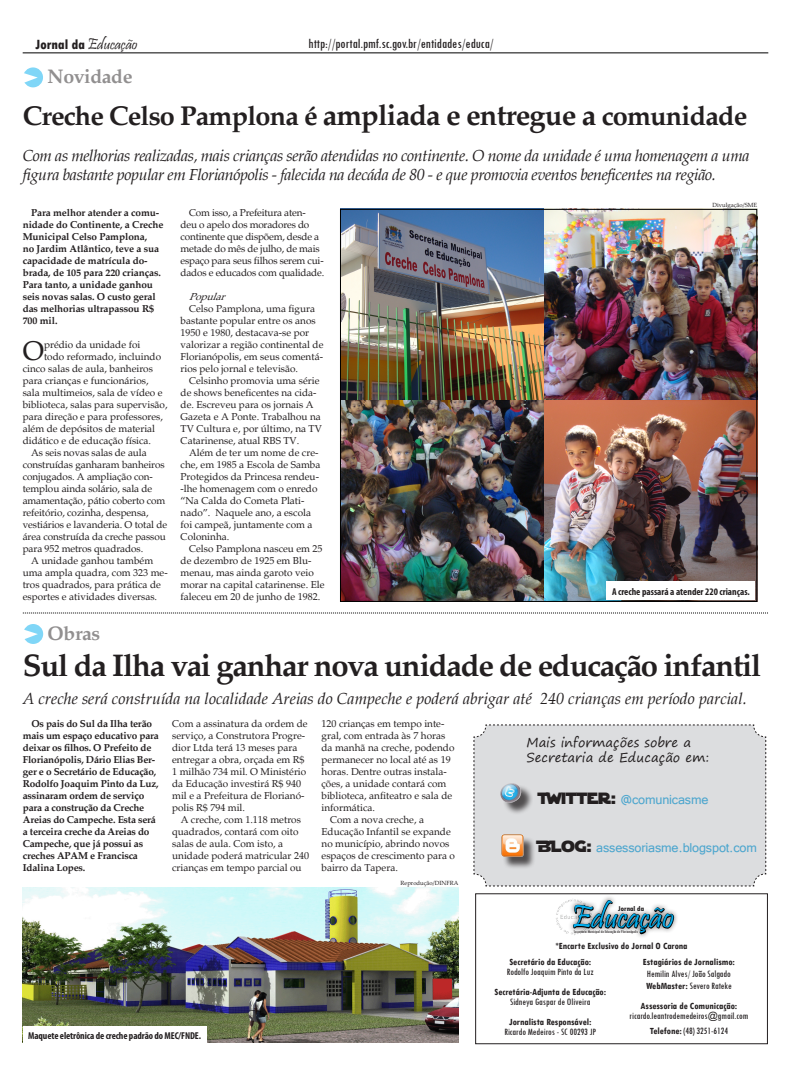
<style>
.page{position:relative;width:791px;height:1080px;background:#fff}
.page>*{position:absolute;margin:0;border:0;box-sizing:border-box;transform-origin:0 0}
.t1{font:32.8px "Pristina";color:#00aeef}
.t2{font:700 31px "Palatino";letter-spacing:-.04em;color:#231f20}
.t3{font:27.2px "Palatino";color:#231f20}
.t4{font:700 27px "Palatino";letter-spacing:-.03em;color:#231f20}
.t5{font:700 19.5px "Palatino";letter-spacing:-.02em;color:#231f20}
.t6{font:16.2px "Tunga";letter-spacing:-.01em;color:#4da6ce}
.t7{font:italic 16px/19.2px "Palatino";letter-spacing:-.025em;color:#231f20}
.t8{font:italic 16px "Palatino";color:#231f20}
.t9{font:condensed 14px "Tw Cen";color:#231f20}
.t10{font:800 condensed 14px "Tw Cen";color:#231f20}
.t11{font:13px/15.6px "Segoe Print";color:#231f20}
.t12{font:10px/12px "Palatino";color:#231f20}
.t13{font:700 10px/12px "Palatino";letter-spacing:-.02em;color:#231f20}
.t14{font:condensed 10px/12px "Tw Cen";color:#231f20}
.t15{font:10px/12px "Palatino";letter-spacing:-.02em;color:#231f20}
.t16{font:700 condensed 10px "Tw Cen";color:#231f20}
.t17{font:700 condensed 10px "Myriad Pro";letter-spacing:-.01em;color:#231f20}
.t18{font:italic 10px "Palatino";color:#231f20}
.t19{font:800 condensed 7.3px "Tw Cen";color:#231f20}
.t20{font:6px "Palatino Linotype";color:#231f20}
.t21{font:condensed 4.4px "Tw Cen";color:#231f20}
.s1{font-family:"Pristina";font-weight:400;font-stretch:normal;font-size:16px}
.s2{font-size:29px}
.s3{font-family:"Star Jedi Special Edition";color:#231f20}
.s4{font-weight:700}
</style>
<div class="page">
<hr style="left:23px;top:53px;width:745px;height:1px;background:#000">
<svg style="left:23px;top:67px;width:20px;height:20px"></svg>
<svg style="left:23px;top:73px;width:15px;height:10px"></svg>
<div style="left:475px;top:894px;width:293px;height:150px;border:1px solid #231f20"></div>
<svg style="left:474px;top:725px;width:292px;height:235px"></svg>
<svg style="left:23px;top:613px;width:745px;height:1px"></svg>
<svg style="left:23px;top:624px;width:20px;height:20px"></svg>
<svg style="left:23px;top:629px;width:15px;height:11px"></svg>
<img style="left:23px;top:887px;width:435px;height:156px">
<img style="left:342px;top:211px;width:413px;height:389px">
<div style="left:606px;top:582px;width:149px;height:18px;background:#fff"></div>
<div style="left:23px;top:1026px;width:183px;height:19px;background:#fff"></div>
<div style="left:502px;top:785px;width:31px;height:30px;background:#231f20;opacity:.75"></div>
<img style="left:500px;top:783px;width:22px;height:21px">
<div style="left:502px;top:836px;width:34px;height:33px;background:#231f20;opacity:.75"></div>
<img style="left:501px;top:835px;width:22px;height:22px">
<h3 class="t10" style="left:35px;top:36px;width:104px">Jornal da <span class="s1">Educação</span></h3>
<h3 class="t9" style="left:309px;top:35px;width:186px">http://portal.pmf.sc.gov.br/entidades/educa/</h3>
<h3 class="t5" style="left:47px;top:65px;width:87px">Novidade</h3>
<h3 class="t4" style="left:23px;top:100px;width:726px">Creche Celso Pamplona é <span class="s2">ampliada e entregue a</span> comunidade</h3>
<h3 class="t7" style="left:23px;top:146px;width:728px">Com as melhorias realizadas, mais crianças serão atendidas no continente. O nome da unidade é uma homenagem a uma figura bastante popular em Florianópolis - falecida na decáda de 80 - e que promovia eventos beneficentes na região.</h3>
<p class="t13" style="left:23px;top:207px;width:142px;text-indent:8px">Para melhor atender a comu&shy;nidade do Continente, a Creche<br>Municipal Celso Pamplona,<br>no Jardim Atlântico, teve a sua capacidade de matrícula do&shy;brada, de 105 para 220 crianças.<br>Para tanto, a unidade ganhou seis novas salas. O custo geral das melhorias ultrapassou R$<br>700 mil.</p>
<h3 class="t3" style="left:23px;top:335px;width:23px">O</h3>
<p class="t12" style="left:44px;top:339px;width:98px">prédio da unidade foi</p>
<p class="t12" style="left:44px;top:351px;width:119px">todo reformado, incluindo</p>
<p class="t12" style="left:23px;top:363px;width:132px">cinco salas de aula, banheiros</p>
<p class="t12" style="left:23px;top:375px;width:127px">para crianças e funcionários,</p>
<p class="t12" style="left:23px;top:387px;width:142px">sala multimeios, sala de vídeo e</p>
<p class="t12" style="left:23px;top:399px;width:146px">biblioteca, salas para supervisão,</p>
<p class="t12" style="left:23px;top:411px;width:142px">para direção e para professores,</p>
<p class="t12" style="left:23px;top:423px;width:134px">além de depósitos de material</p>
<p class="t12" style="left:23px;top:435px;width:130px">didático e de educação física.</p>
<p class="t12" style="left:31px;top:447px;width:117px">As seis novas salas de aula</p>
<p class="t12" style="left:23px;top:459px;width:144px">construídas ganharam banheiros</p>
<p class="t12" style="left:23px;top:471px;width:132px">conjugados. A ampliação con-</p>
<p class="t12" style="left:23px;top:483px;width:131px">templou ainda solário, sala de</p>
<p class="t12" style="left:23px;top:495px;width:144px">amamentação, pátio coberto com</p>
<p class="t12" style="left:23px;top:507px;width:127px">refeitório, cozinha, despensa,</p>
<p class="t12" style="left:23px;top:519px;width:146px">vestiários e lavanderia. O total de</p>
<p class="t12" style="left:23px;top:531px;width:145px">área construída da creche passou</p>
<p class="t12" style="left:23px;top:543px;width:122px">para 952 metros quadrados.</p>
<p class="t12" style="left:31px;top:555px;width:123px">A unidade ganhou também</p>
<p class="t12" style="left:23px;top:567px;width:146px">uma ampla quadra, com 323 me-</p>
<p class="t12" style="left:23px;top:579px;width:140px">tros quadrados, para prática de</p>
<p class="t12" style="left:23px;top:591px;width:136px">esportes e atividades diversas.</p>
<h3 class="t5" style="left:48px;top:622px;width:54px">Obras</h3>
<p class="t15" style="left:181px;top:207px;width:145px;text-indent:8px">Com isso, a Prefeitura aten&shy;deu o apelo dos moradores do continente que dispõem, desde a metade do mês de julho, de mais espaço para seus filhos serem cui&shy;dados e educados com qualidade.</p>
<p class="t18" style="left:189px;top:291px;width:42px">Popular</p>
<p class="t12" style="left:181px;top:303px;width:144px;text-indent:8px">Celso Pamplona, uma figura bastante popular entre os anos<br>1950 e 1980, destacava-se por valorizar a região continental de<br>Florianópolis, em seus comentá&shy;rios pelo jornal e televisão.</p>
<p class="t12" style="left:181px;top:375px;width:143px;text-indent:8px">Celsinho promovia uma série de shows beneficentes na cida&shy;de. Escreveu para os jornais A<br>Gazeta e A Ponte. Trabalhou na<br>TV Cultura e, por último, na TV<br>Catarinense, atual RBS TV.</p>
<p class="t12" style="left:181px;top:447px;width:141px;text-indent:8px">Além de ter um nome de cre&shy;che, em 1985 a Escola de Samba<br>Protegidos da Princesa rendeu--lhe homenagem com o enredo “Na Calda do Cometa Plati&shy;nado”. Naquele ano, a escola foi campeã, juntamente com a<br>Coloninha.</p>
<p class="t12" style="left:181px;top:543px;width:145px;text-indent:8px">Celso Pamplona nasceu em 25 de dezembro de 1925 em Blu&shy;menau, mas ainda garoto veio morar na capital catarinense. Ele faleceu em 20 de junho de 1982.</p>
<p class="t20" style="left:712px;top:200px;width:46px">Divulgação/SME</p>
<p class="t17" style="left:612px;top:585px;width:139px">A creche passará a atender 220 crianças.</p>
<h2 class="t2" style="left:23px;top:647px;width:740px">Sul da Ilha vai ganhar nova unidade de educação infantil</h2>
<h3 class="t8" style="left:23px;top:689px;width:725px">A creche será construída na localidade Areias do Campeche e poderá abrigar até 240 crianças em período parcial.</h3>
<h3 class="t11" style="left:526px;top:734px;width:185px">Mais informações sobre a<br>Secretaria de Educação em:</h3>
<p class="t13" style="left:23px;top:718px;width:138px;text-indent:8px">Os pais do Sul da Ilha terão mais um espaço educativo para deixar os filhos. O Prefeito de<br>Florianópolis, Dário Elias Ber&shy;ger e o Secretário de Educação,<br>Rodolfo Joaquim Pinto da Luz, assinaram ordem de serviço para a construção da Creche<br>Areias do Campeche. Esta será a terceira creche da Areias do<br>Campeche, que já possui as creches APAM e Francisca<br>Idalina Lopes.</p>
<p class="t12" style="left:172px;top:718px;width:137px">Com a assinatura da ordem de serviço, a Construtora Progre&shy;dior Ltda terá 13 meses para entregar a obra, orçada em R$<br>1 milhão 734 mil. O Ministério da Educação investirá R$ 940 mil e a Prefeitura de Florianó&shy;polis R$ 794 mil.</p>
<p class="t12" style="left:321px;top:718px;width:124px">120 crianças em tempo inte-</p>
<p class="t12" style="left:321px;top:730px;width:125px">gral, com entrada às 7 horas</p>
<p class="t12" style="left:321px;top:742px;width:134px">da manhã na creche, podendo</p>
<p class="t12" style="left:321px;top:754px;width:131px">permanecer no local até as 19</p>
<p class="t12" style="left:321px;top:766px;width:127px">horas. Dentre outras instala-</p>
<p class="t12" style="left:321px;top:778px;width:126px">ções, a unidade contará com</p>
<p class="t12" style="left:321px;top:790px;width:132px">biblioteca, anfiteatro e sala de</p>
<p class="t12" style="left:321px;top:802px;width:55px">informática.</p>
<p class="t12" style="left:330px;top:814px;width:96px">Com a nova creche, a</p>
<p class="t12" style="left:321px;top:826px;width:131px">Educação Infantil se expande</p>
<p class="t12" style="left:321px;top:838px;width:129px">no município, abrindo novos</p>
<p class="t12" style="left:321px;top:850px;width:135px">espaços de crescimento para o</p>
<p class="t12" style="left:321px;top:862px;width:78px">bairro da Tapera.</p>
<h3 class="t6" style="left:539px;top:789px;width:171px"><span class="s3">TWITTER:</span> @comunicasme</h3>
<h3 class="t6" style="left:538px;top:837px;width:220px"><span class="s3">BLOG:</span> assessoriasme.blogspot.com</h3>
<p class="t12" style="left:172px;top:814px;width:138px;text-indent:9px">A creche, com 1.118 metros quadrados, contará com oito salas de aula. Com isto, a unidade poderá matricular 240 crianças em tempo parcial ou</p>
<p class="t17" style="left:28px;top:1030px;width:174px">Maquete eletrônica de creche padrão do MEC/FNDE.</p>
<p class="t20" style="left:400px;top:879px;width:59px">Reprodução/DINFRA</p>
<h1 class="t1" style="left:571px;top:899px;width:104px">Educação</h1>
<p class="t21" style="left:574px;top:929px;width:66px">Secretaria Municipal de Educação de Florianópolis</p>
<p class="t16" style="left:555px;top:939px;width:133px">*Encarte Exclusivo do Jornal O Carona</p>
<p class="t19" style="left:618px;top:905px;width:27px">Jornal da</p>
<p class="t16" style="left:509px;top:956px;width:83px">Secretário da Educação:</p>
<p class="t14" style="left:507px;top:966px;width:88px">Rodolfo Joaquim Pinto da Luz</p>
<p class="t16" style="left:494px;top:986px;width:113px">Secretária-Adjunta de Educação:</p>
<p class="t14" style="left:510px;top:996px;width:82px">Sidneya Gaspar de Oliveira</p>
<p class="t16" style="left:509px;top:1016px;width:84px">Jornalista Responsável:</p>
<p class="t14" style="left:504px;top:1026px;width:93px">Ricardo Medeiros - SC 00293 JP</p>
<p class="t16" style="left:643px;top:956px;width:93px">Estagiários de Jornalismo:</p>
<p class="t14" style="left:646px;top:968px;width:87px">Hemilin Alves/ João Salgado<br><span class="s4">WebMaster:</span> Severo Rateke</p>
<p class="t16" style="left:640px;top:1000px;width:98px">Assessoria de Comunicação:</p>
<p class="t14" style="left:629px;top:1008px;width:120px;line-height:15px;text-align:center">ricardo.leantrodemedeiros@gmail.com<br><span class="s4">Telefone:</span> (48) 3251-6124</p>
</div>
